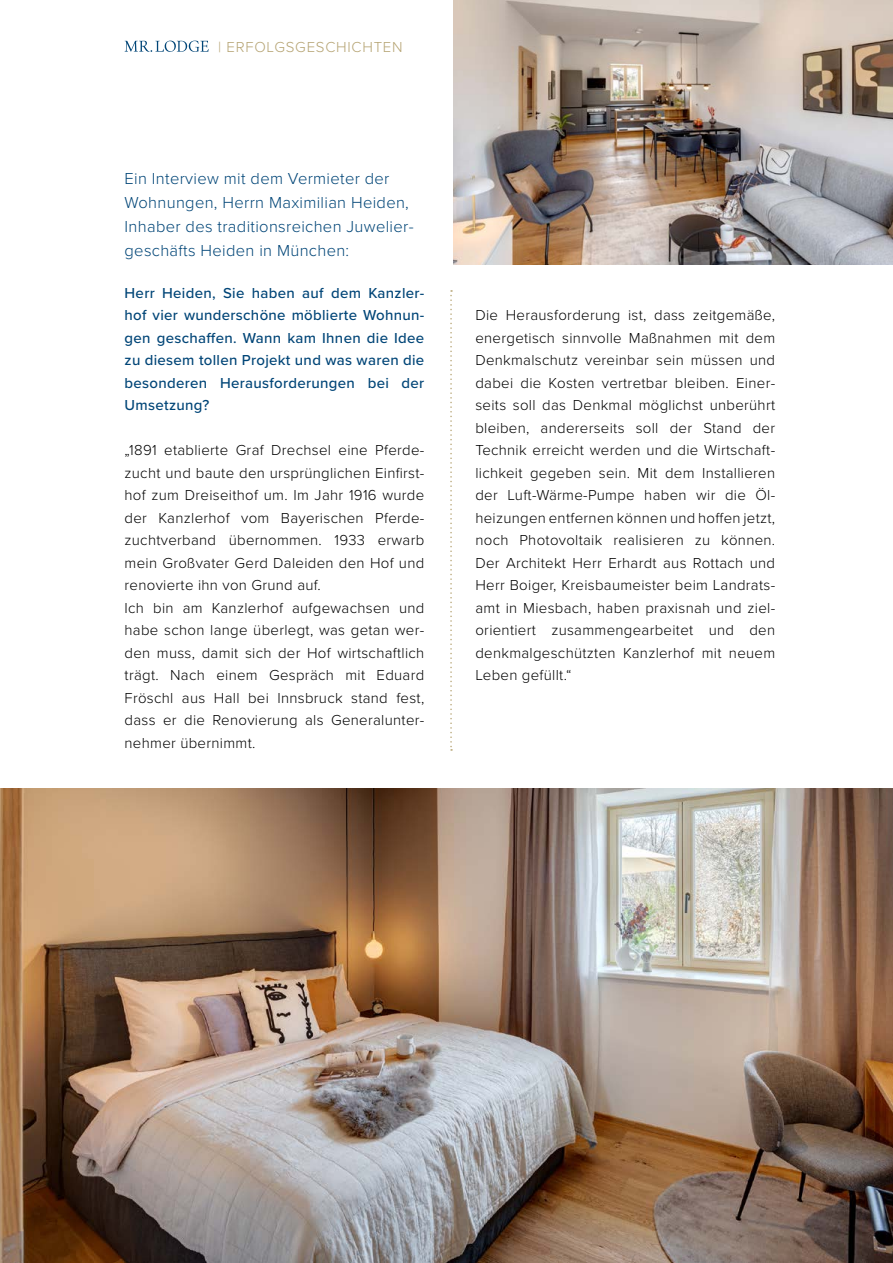
<style>
.page{position:relative;width:893px;height:1263px;background:#fff}
.page>*{position:absolute;margin:0;border:0;box-sizing:border-box;transform-origin:0 0}
.t1{font:300 16.5px/24px "Proxima Nova";letter-spacing:.02em;color:#004577}
.t2{font:300 15px/22.5px "Proxima Nova";letter-spacing:.02em;color:#000}
.t3{font:500 15px/22.5px "Proxima Nova";letter-spacing:.02em;color:#004577;text-align:justify}
.t4{font:300 15px "Proxima Nova";letter-spacing:.05em;color:#b5a372}
</style>
<div class="page">
<img style="left:454px;top:0;width:439px;height:265px">
<svg style="left:450px;top:290px;width:2px;height:461px"></svg>
<img style="left:0;top:789px;width:893px;height:474px">
<svg style="left:125px;top:41px;width:84px;height:11px"></svg>
<p class="t4" style="left:218px;top:36px;width:186px">| ERFOLGSGESCHICHTEN</p>
<p class="t1" style="left:125px;top:166px;width:291px">Ein Interview mit dem Vermieter der Wohnungen, Herrn Maximilian Heiden, Inhaber des traditionsreichen Juwelier&shy;geschäfts Heiden in München:</p>
<p class="t3" style="left:125px;top:281px;width:301px">Herr Heiden, Sie haben auf dem Kanzler&shy;hof vier wunderschöne möblierte Wohnun&shy;gen geschaffen. Wann kam Ihnen die Idee zu diesem tollen Projekt und was waren die besonderen Herausforderungen bei der Umsetzung?</p>
<p class="t2" style="left:125px;top:438px;width:301px">„1891 etablierte Graf Drechsel eine Pferde&shy;zucht und baute den ursprünglichen Einfirst&shy;hof zum Dreiseithof um. Im Jahr 1916 wurde der Kanzlerhof vom Bayerischen Pferde&shy;zuchtverband übernommen. 1933 erwarb mein Großvater Gerd Daleiden den Hof und renovierte ihn von Grund auf.<br>Ich bin am Kanzlerhof aufgewachsen und habe schon lange überlegt, was getan wer&shy;den muss, damit sich der Hof wirtschaftlich trägt. Nach einem Gespräch mit Eduard Fröschl aus Hall bei Innsbruck stand fest, dass er die Renovierung als Generalunter&shy;nehmer übernimmt.</p>
<p class="t2" style="left:475px;top:303px;width:301px;text-align:justify">Die Herausforderung ist, dass zeitgemäße, energetisch sinnvolle Maßnahmen mit dem Denkmalschutz vereinbar sein müssen und dabei die Kosten vertretbar bleiben. Einer&shy;seits soll das Denkmal möglichst unberührt bleiben, andererseits soll der Stand der Technik erreicht werden und die Wirtschaft&shy;lichkeit gegeben sein. Mit dem Installieren der Luft-Wärme-Pumpe haben wir die Öl&shy;heizungen entfernen können und hoffen jetzt, noch Photovoltaik realisieren zu können.<br>Der Architekt Herr Erhardt aus Rottach und Herr Boiger, Kreisbaumeister beim Landrats&shy;amt in Miesbach, haben praxisnah und ziel&shy;orientiert zusammengearbeitet und den denkmalgeschützten Kanzlerhof mit neuem Leben gefüllt.“</p>
</div>
